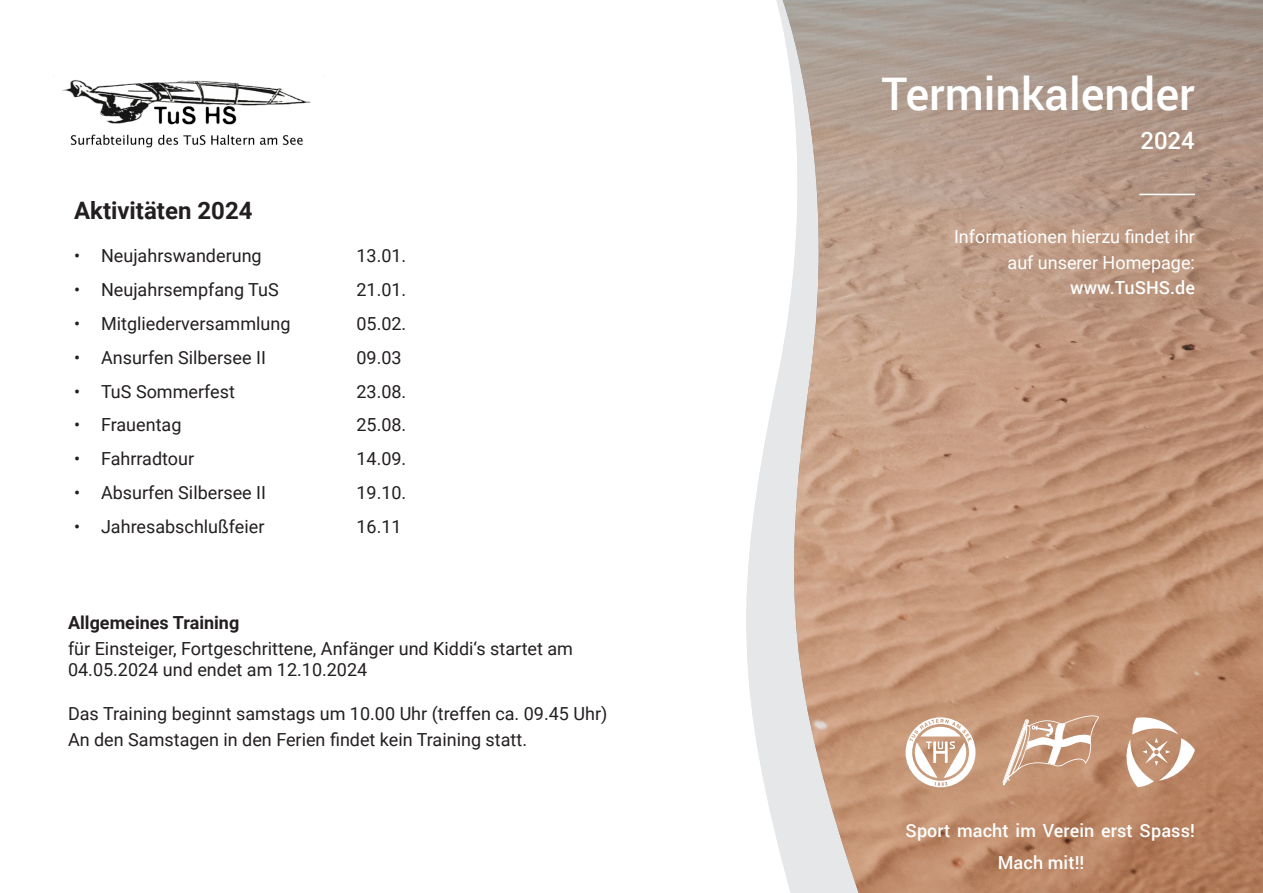
<style>
.page{position:relative;width:1263px;height:893px;background:#fff}
.page>*{position:absolute;margin:0;border:0;box-sizing:border-box;transform-origin:0 0}
.t1{font:500 45px "Roboto";color:#fff}
.t2{font:700 24px "Roboto";color:#231f20}
.t3{font:500 24px "Roboto";color:#fff}
.t4{font:18px/21.6px "Roboto";color:#231f20}
.t5{font:500 18px "Roboto";letter-spacing:.005em;color:#fff}
.t6{font:18px/25.5px "Roboto";color:#fff;text-align:right}
.t7{font:700 18px "Roboto";color:#231f20}
</style>
<div class="page">
<svg style="left:746px;top:0;width:34px;height:852px"></svg>
<svg style="left:780px;top:0;width:483px;height:893px;background:#bf9b84"></svg>
<svg style="left:1122px;top:716px;width:73px;height:71px"></svg>
<svg style="left:1002px;top:715px;width:97px;height:70px;background:#cea78d"></svg>
<svg style="left:905px;top:717px;width:70px;height:70px"></svg>
<img style="left:62px;top:79px;width:249px;height:69px">
<hr style="left:1139px;top:194px;width:56px;height:1px;background:#fff">
<h2 class="t2" style="left:74px;top:194px;width:180px">Aktivitäten 2024</h2>
<p class="t4" style="left:74px;top:244px;width:189px">• Neujahrswanderung</p>
<p class="t4" style="left:356px;top:244px;width:51px">13.01.</p>
<p class="t4" style="left:74px;top:278px;width:206px">• Neujahrsempfang TuS</p>
<p class="t4" style="left:356px;top:278px;width:51px">21.01.</p>
<p class="t4" style="left:74px;top:312px;width:218px">• Mitgliederversammlung</p>
<p class="t4" style="left:356px;top:312px;width:51px">05.02.</p>
<p class="t4" style="left:74px;top:346px;width:193px">• Ansurfen Silbersee II</p>
<p class="t4" style="left:356px;top:346px;width:47px">09.03</p>
<p class="t4" style="left:74px;top:380px;width:162px">• TuS Sommerfest</p>
<p class="t4" style="left:356px;top:380px;width:51px">23.08.</p>
<p class="t4" style="left:74px;top:414px;width:109px">• Frauentag</p>
<p class="t4" style="left:356px;top:414px;width:51px">25.08.</p>
<p class="t4" style="left:74px;top:447px;width:122px">• Fahrradtour</p>
<p class="t4" style="left:356px;top:447px;width:51px">14.09.</p>
<p class="t4" style="left:74px;top:481px;width:194px">• Absurfen Silbersee II</p>
<p class="t4" style="left:356px;top:481px;width:51px">19.10.</p>
<p class="t4" style="left:74px;top:515px;width:192px">• Jahresabschlußfeier</p>
<p class="t4" style="left:356px;top:515px;width:47px">16.11</p>
<p class="t7" style="left:68px;top:610px;width:173px">Allgemeines Training</p>
<p class="t4" style="left:68px;top:637px;width:506px">für Einsteiger, Fortgeschrittene, Anfänger und Kiddi‘s startet am<br>04.05.2024 und endet am 12.10.2024</p>
<p class="t4" style="left:68px;top:700px;width:541px;line-height:25.8px">Das Training beginnt samstags um 10.00 Uhr (treffen ca. 09.45 Uhr)<br>An den Samstagen in den Ferien findet kein Training statt.</p>
<h1 class="t1" style="left:881px;top:63px;width:315px">Terminkalender</h1>
<h2 class="t3" style="left:1140px;top:124px;width:56px">2024</h2>
<p class="t6" style="left:954px;top:223px;width:242px">Informationen hierzu findet ihr auf unserer Homepage:</p>
<p class="t5" style="left:1070px;top:275px;width:126px">www.TuSHS.de</p>
<p class="t5" style="left:905px;top:818px;width:291px">Sport macht im Verein erst Spass!</p>
<p class="t5" style="left:998px;top:850px;width:88px">Mach mit!!</p>
</div>
